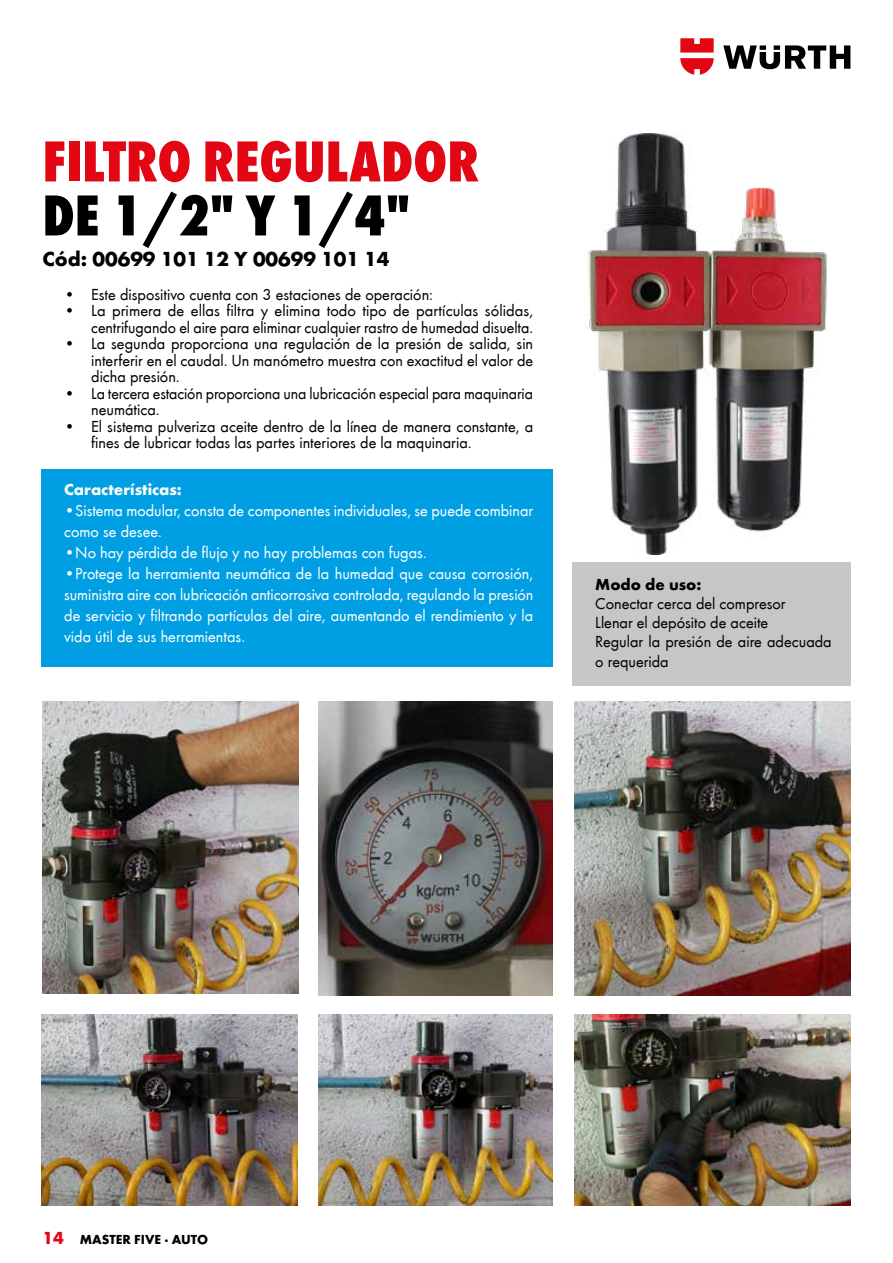
<style>
.page{position:relative;width:893px;height:1263px;background:#fff}
.page>*{position:absolute;margin:0;border:0;box-sizing:border-box;transform-origin:0 0}
.t1{font:800 condensed 60px "Wuerth";color:#e30613}
.t2{font:800 condensed 60px "Wuerth";color:#000}
.t3{font:700 21px "Wuerth";color:#000}
.t4{font:16.5px/16.5px "Wuerth";color:#000}
.t5{font:16.5px/21px "Wuerth";color:#fff}
.t6{font:700 16.5px "Wuerth";color:#fff}
.t7{font:700 16.5px "Wuerth";color:#000}
.t8{font:700 13.5px "Wuerth";color:#000}
.s1{font-size:18px;color:#e30613}
</style>
<div class="page">
<svg style="left:723px;top:45px;width:127px;height:24px"></svg>
<svg style="left:680px;top:38px;width:34px;height:37px"></svg>
<div style="left:572px;top:562px;width:279px;height:123px;background:#c6c6c6"></div>
<div style="left:42px;top:469px;width:511px;height:198px;background:#009fe3"></div>
<img style="left:319px;top:1014px;width:234px;height:191px">
<img style="left:42px;top:1014px;width:255px;height:191px">
<img style="left:43px;top:701px;width:256px;height:292px">
<img style="left:574px;top:701px;width:277px;height:294px">
<img style="left:574px;top:1014px;width:277px;height:191px">
<img style="left:585px;top:134px;width:242px;height:421px">
<img style="left:319px;top:701px;width:234px;height:294px">
<h1 class="t1" style="left:43px;top:119px;width:438px">FILTRO REGULADOR</h1>
<h1 class="t2" style="left:43px;top:173px;width:369px">DE 1/2" Y 1/4"</h1>
<p class="t3" style="left:43px;top:243px;width:348px">Cód: 00699 101 12 Y 00699 101 14</p>
<p class="t4" style="left:64px;top:285px;width:370px">• Este dispositivo cuenta con 3 estaciones de operación:</p>
<p class="t4" style="left:64px;top:302px;width:471px;text-align:right">• La primera de ellas filtra y elimina todo tipo de partículas sólidas, centrifugando el aire para eliminar cualquier rastro de humedad disuelta.</p>
<p class="t4" style="left:91px;top:335px;width:443px;text-align:justify;text-indent:-27px">• La segunda proporciona una regulación de la presión de salida, sin interferir en el caudal. Un manómetro muestra con exactitud el valor de dicha presión.</p>
<p class="t4" style="left:91px;top:384px;width:443px;text-indent:-27px">• La tercera estación proporciona una lubricación especial para maquinaria neumática.</p>
<p class="t4" style="left:91px;top:417px;width:443px;text-indent:-27px">• El sistema pulveriza aceite dentro de la línea de manera constante, a fines de lubricar todas las partes interiores de la maquinaria.</p>
<p class="t6" style="left:64px;top:477px;width:119px">Características:</p>
<p class="t5" style="left:64px;top:499px;width:470px">•Sistema modular, consta de componentes individuales, se puede combinar como se desee.</p>
<p class="t5" style="left:64px;top:541px;width:364px">•No hay pérdida de flujo y no hay problemas con fugas.</p>
<p class="t5" style="left:64px;top:562px;width:471px;text-align:justify">•Protege la herramienta neumática de la humedad que causa corrosión, suministra aire con lubricación anticorrosiva controlada, regulando la presión de servicio y filtrando partículas del aire, aumentando el rendimiento y la vida útil de sus herramientas.</p>
<p class="t7" style="left:595px;top:572px;width:108px">Modo de uso:</p>
<p class="t4" style="left:595px;top:593px;width:238px;line-height:19.2px">Conectar cerca del compresor<br>Llenar el depósito de aceite<br>Regular la presión de aire adecuada o requerida</p>
<p class="t8" style="left:43px;top:1229px;width:167px"><span class="s1">14</span> MASTER FIVE · AUTO</p>
</div>
